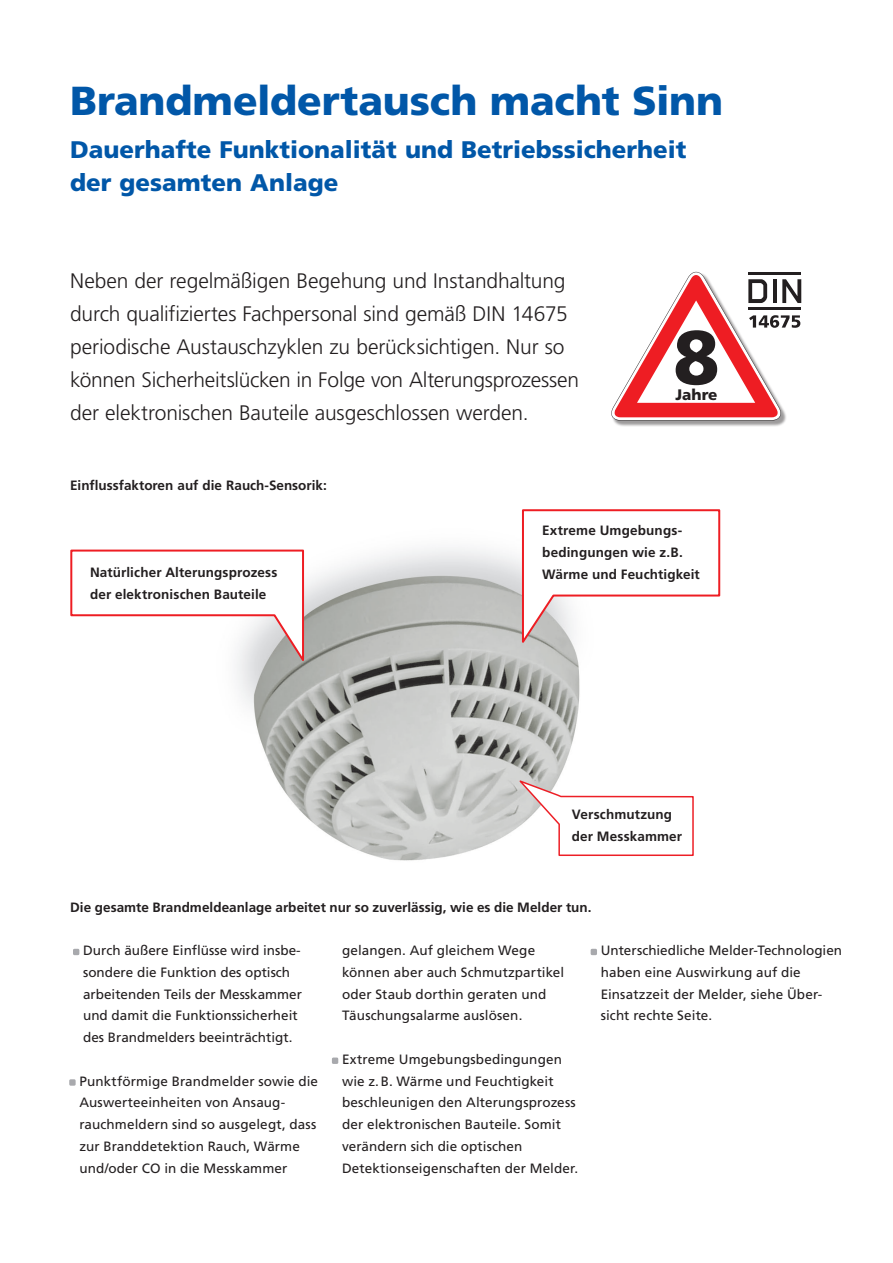
<style>
.page{position:relative;width:893px;height:1263px;background:#fff}
.page>*{position:absolute;margin:0;border:0;box-sizing:border-box;transform-origin:0 0}
.t1{font:900 76.05px "Frutiger LT Pro";color:#231f20}
.t2{font:900 40.5px "Frutiger LT Pro";letter-spacing:-.005em;color:#0157a8}
.t3{font:900 24px/33px "Frutiger LT Pro";color:#0157a8}
.t4{font:300 21px/33px "Frutiger LT Pro";letter-spacing:-.01em;color:#231f20}
.t5{font:900 15.3px "Frutiger LT Pro";color:#231f20}
.t6{font:13.5px/21.8px "Frutiger LT Pro";letter-spacing:.005em;color:#231f20}
.t7{font:700 13.5px/21.8px "Frutiger LT Pro";letter-spacing:.005em;color:#231f20}
</style>
<div class="page">
<svg style="left:73px;top:949px;width:6px;height:6px"></svg>
<div style="left:69px;top:1079px;width:7px;height:7px;background:#a8a9ad"></div>
<div style="left:332px;top:1057px;width:6px;height:7px;background:#a8a9ad"></div>
<svg style="left:591px;top:949px;width:6px;height:6px"></svg>
<img style="left:236px;top:548px;width:344px;height:313px">
<svg style="left:70px;top:549px;width:236px;height:114px"></svg>
<svg style="left:521px;top:509px;width:200px;height:139px"></svg>
<svg style="left:515px;top:778px;width:179px;height:79px"></svg>
<div style="left:612px;top:273px;width:174px;height:154px;background:#231f20;opacity:.45"></div>
<svg style="left:611px;top:272px;width:190px;height:149px"></svg>
<h2 class="t2" style="left:70px;top:77px;width:655px">Brandmeldertausch macht Sinn</h2>
<h3 class="t3" style="left:70px;top:133px;width:618px">Dauerhafte Funktionalität und Betriebssicherheit der gesamten Anlage</h3>
<p class="t4" style="left:70px;top:264px;width:511px">Neben der regelmäßigen Begehung und Instandhaltung durch qualifiziertes Fachpersonal sind gemäß DIN 14675 periodische Austauschzyklen zu berücksichtigen. Nur so können Sicherheitslücken in Folge von Alterungsprozessen der elektronischen Bauteile ausgeschlossen werden.</p>
<p class="t7" style="left:70px;top:475px;width:258px">Einflussfaktoren auf die Rauch-Sensorik:</p>
<h1 class="t1" style="left:673px;top:312px;width:48px">8</h1>
<p class="t5" style="left:675px;top:385px;width:44px">Jahre</p>
<p class="t7" style="left:90px;top:562px;width:189px">Natürlicher Alterungsprozess der elektronischen Bauteile</p>
<p class="t7" style="left:542px;top:520px;width:159px">Extreme Umgebungs&shy;bedingungen wie z.B.<br>Wärme und Feuchtigkeit</p>
<p class="t7" style="left:572px;top:803px;width:112px">Verschmutzung der Messkammer</p>
<p class="t7" style="left:70px;top:896px;width:523px">Die gesamte Brandmeldeanlage arbeitet nur so zuverlässig, wie es die Melder tun.</p>
<p class="t6" style="left:83px;top:940px;width:220px">Durch äußere Einflüsse wird insbe&shy;sondere die Funktion des optisch arbeitenden Teils der Messkammer und damit die Funktionssicherheit des Brandmelders beeinträchtigt.</p>
<p class="t6" style="left:79px;top:1070px;width:240px">Punktförmige Brandmelder sowie die Auswerteeinheiten von Ansaug&shy;rauchmeldern sind so ausgelegt, dass zur Branddetektion Rauch, Wärme und/oder CO in die Messkammer</p>
<p class="t6" style="left:342px;top:940px;width:224px">gelangen. Auf gleichem Wege können aber auch Schmutzpartikel oder Staub dorthin geraten und<br>Täuschungsalarme auslösen.</p>
<p class="t6" style="left:342px;top:1048px;width:238px">Extreme Umgebungsbedingungen wie z.B. Wärme und Feuchtigkeit beschleunigen den Alterungsprozess der elektronischen Bauteile. Somit verändern sich die optischen Detektionseigenschaften der Melder.</p>
<p class="t6" style="left:601px;top:940px;width:243px">Unterschiedliche Melder-Technologien haben eine Auswirkung auf die<br>Einsatzzeit der Melder, siehe Über&shy;sicht rechte Seite.</p>
</div>
